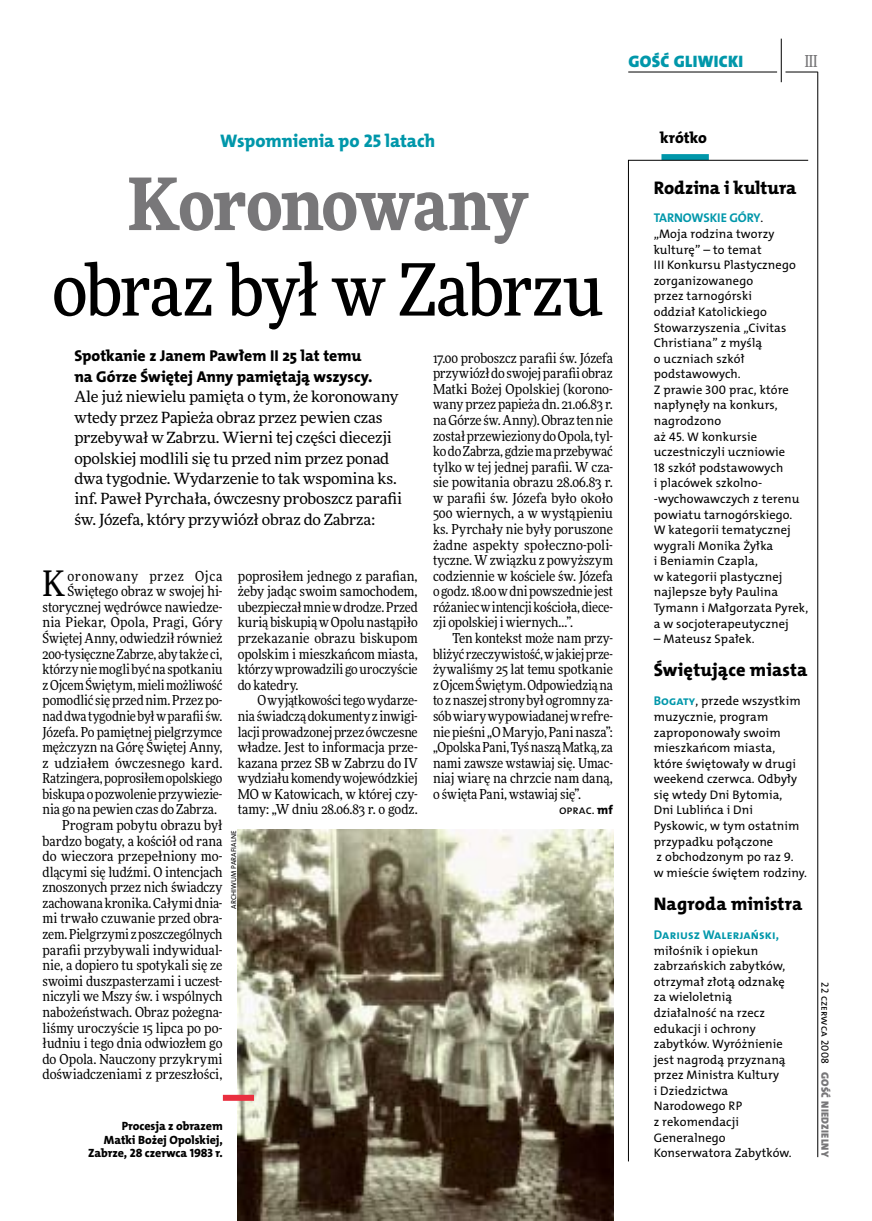
<style>
.page{position:relative;width:872px;height:1221px;background:#fff}
.page>*{position:absolute;margin:0;border:0;box-sizing:border-box;transform-origin:0 0}
.t1{font:500 72px "Freeday Narrow";letter-spacing:-.02em;color:#000}
.t2{font:900 72px "Freeday Narrow";letter-spacing:-.02em;color:#787779}
.t3{font:35.25px "Freeday Narrow News";color:#000}
.t4{font:18.3px "The Mix HP8 Ex Bld";letter-spacing:.01em;color:#000}
.t5{font:18.3px "The Mix HP8 Ex Bld";letter-spacing:-.005em;color:#0097aa}
.t6{font:16.65px "The Mix HP9 Blk";letter-spacing:.02em;color:#0097aa}
.t7{font:500 16.5px "Freeday Narrow";color:#787779;scale:.9 1}
.t8{font:15.75px/20.4px "The Mix HP8 Ex Bld";letter-spacing:-.005em;color:#000}
.t9{font:15.45px/20.4px "Freeday News";letter-spacing:-.015em;color:#000}
.t10{font:13.8px/15.6px "Freeday Narrow News";letter-spacing:-.005em;color:#000;text-align:justify}
.t11{font:13.8px "Freeday Narrow News";letter-spacing:.015em;color:#000}
.t12{font:13.8px "Freeday Narrow News";letter-spacing:.045em;color:#000}
.t13{font:12.75px "The Mix HP7 Bld";color:#0097aa}
.t14{font:12.45px/15.6px "The Mix HP5 Plain";letter-spacing:.01em;color:#000}
.t15{font:12px/13.5px "The Mix HP8 Ex Bld";letter-spacing:-.005em;color:#000;text-align:right}
.t16{font:10.5px "The Mix HP9 Blk";letter-spacing:.025em;color:#787779}
.t17{font:10.5px "The Mix HP5 Plain";letter-spacing:.015em;color:#000}
.t18{font:7.2px "The Mix HP5 Plain";letter-spacing:.015em;color:#000}
.s1{font-family:"The Mix HP8 Ex Bld"}
.s2{font-family:"The Mix HP5 Plain";font-size:12.45px;color:#000}
.s3{font-family:"The Mix HP7 Bld";font-size:12.75px;color:#0097aa}
</style>
<div class="page">
<hr style="left:817px;top:72px;width:1px;height:1084px;background:#000">
<hr style="left:781px;top:39px;width:1px;height:43px;background:#000">
<hr style="left:785px;top:72px;width:32px;height:1px;background:#000">
<hr style="left:628px;top:72px;width:149px;height:1px;background:#000">
<div style="left:661px;top:154px;width:48px;height:6px;background:#0097aa"></div>
<svg style="left:628px;top:160px;width:180px;height:1001px"></svg>
<img style="left:238px;top:830px;width:375px;height:390px">
<div style="left:223px;top:1094px;width:31px;height:6px;background:#e92f3f"></div>
<p class="t6" style="left:628px;top:50px;width:116px">GOŚĆ GLIWICKI</p>
<p class="t7" style="left:804px;top:50px;width:16px">III</p>
<h3 class="t5" style="left:220px;top:129px;width:216px">Wspomnienia po 25 latach</h3>
<h1 class="t2" style="left:128px;top:157px;width:401px">Koronowany</h1>
<h1 class="t1" style="left:52px;top:245px;width:553px">obraz był w Zabrzu</h1>
<p class="t8" style="left:74px;top:346px;width:299px">Spotkanie z Janem Pawłem II 25 lat temu na Górze Świętej Anny pamiętają wszyscy.</p>
<p class="t9" style="left:74px;top:386px;width:329px">Ale już niewielu pamięta o tym, że koronowany wtedy przez Papieża obraz przez pewien czas przebywał w Zabrzu. Wierni tej części diecezji opolskiej modlili się tu przed nim przez ponad dwa tygodnie. Wydarzenie to tak wspomina ks. inf. Paweł Pyrchała, ówczesny proboszcz parafii św. Józefa, który przywiózł obraz do Zabrza:</p>
<h2 class="t3" style="left:43px;top:562px;width:24px">K</h2>
<p class="t12" style="left:67px;top:567px;width:156px">oronowany przez Ojca</p>
<p class="t10" style="left:67px;top:583px;width:156px">Świętego obraz w swojej hi-</p>
<p class="t10" style="left:43px;top:599px;width:181px">storycznej wędrówce nawiedze-</p>
<p class="t11" style="left:43px;top:614px;width:181px">nia Piekar, Opola, Pragi, Góry</p>
<p class="t10" style="left:43px;top:630px;width:181px">Świętej Anny, odwiedził również</p>
<p class="t10" style="left:43px;top:645px;width:181px">200-tysięczne Zabrze, aby także ci,</p>
<p class="t10" style="left:43px;top:661px;width:181px">którzy nie mogli być na spotkaniu</p>
<p class="t10" style="left:43px;top:677px;width:181px">zOjcem Świętym, mieli możliwość</p>
<p class="t10" style="left:43px;top:692px;width:181px">pomodlić się przed nim. Przez po-</p>
<p class="t10" style="left:43px;top:708px;width:181px">nad dwa tygodnie był wparafii św.</p>
<p class="t10" style="left:43px;top:723px;width:181px">Józefa. Po pamiętnej pielgrzymce</p>
<p class="t10" style="left:43px;top:739px;width:181px">mężczyzn na Górę Świętej Anny,</p>
<p class="t11" style="left:43px;top:754px;width:181px">z udziałem ówczesnego kard.</p>
<p class="t10" style="left:43px;top:770px;width:181px">Ratzingera, poprosiłem opolskiego</p>
<p class="t10" style="left:43px;top:786px;width:181px">biskupa opozwolenie przywiezie-</p>
<p class="t10" style="left:43px;top:801px;width:176px">nia go na pewien czas do Zabrza.</p>
<p class="t10" style="left:62px;top:817px;width:162px">Program pobytu obrazu był</p>
<p class="t10" style="left:43px;top:832px;width:181px">bardzo bogaty, a kościół od rana</p>
<p class="t10" style="left:43px;top:848px;width:181px">do wieczora przepełniony mo-</p>
<p class="t10" style="left:43px;top:863px;width:181px">dlącymi się ludźmi. O intencjach</p>
<p class="t10" style="left:43px;top:879px;width:181px">znoszonych przez nich świadczy</p>
<p class="t10" style="left:43px;top:895px;width:181px">zachowana kronika. Całymi dnia-</p>
<p class="t10" style="left:43px;top:910px;width:181px">mi trwało czuwanie przed obra-</p>
<p class="t10" style="left:43px;top:926px;width:181px">zem. Pielgrzymi zposzczególnych</p>
<p class="t10" style="left:43px;top:941px;width:181px">parafii przybywali indywidual-</p>
<p class="t10" style="left:43px;top:957px;width:181px">nie, a dopiero tu spotykali się ze</p>
<p class="t10" style="left:43px;top:972px;width:181px">swoimi duszpasterzami i uczest-</p>
<p class="t10" style="left:43px;top:988px;width:181px">niczyli we Mszy św. i wspólnych</p>
<p class="t10" style="left:43px;top:1004px;width:181px">nabożeństwach. Obraz pożegna-</p>
<p class="t10" style="left:43px;top:1019px;width:181px">liśmy uroczyście 15 lipca po po-</p>
<p class="t10" style="left:43px;top:1035px;width:181px">łudniu i tego dnia odwiozłem go</p>
<p class="t10" style="left:43px;top:1050px;width:181px">do Opola. Nauczony przykrymi</p>
<p class="t10" style="left:43px;top:1066px;width:181px">doświadczeniami z przeszłości,</p>
<p class="t10" style="left:238px;top:568px;width:181px">poprosiłem jednego z parafian, żeby jadąc swoim samochodem, ubezpieczał mnie wdrodze. Przed kurią biskupią wOpolu nastąpiło przekazanie obrazu biskupom opolskim i mieszkańcom miasta, którzy wprowadzili go uroczyście do katedry.</p>
<p class="t10" style="left:238px;top:692px;width:181px;text-indent:20px">Owyjątkowości tego wydarze&shy;nia świadczą dokumenty z inwigi&shy;lacji prowadzonej przez ówczesne władze. Jest to informacja prze&shy;kazana przez SB w Zabrzu do IV wydziału komendy wojewódzkiej MO w Katowicach, w której czy&shy;tamy: „W dniu 28.06.83 r. o godz.</p>
<p class="t18" style="left:229px;top:908px;width:80px;rotate:-90deg">arch iwum parafialne</p>
<p class="t10" style="left:433px;top:350px;width:181px">17.00 proboszcz parafii św. Józefa przywiózł do swojej parafii obraz Matki Bożej Opolskiej (korono&shy;wany przez papieża dn. 21.06.83 r. na Górze św. Anny). Obraz ten nie został przewieziony do Opola, tyl&shy;ko do Zabrza, gdzie ma przebywać tylko w tej jednej parafii. W cza&shy;sie powitania obrazu 28.06.83 r. w parafii św. Józefa było około 500 wiernych, a w wystąpieniu ks. Pyrchały nie były poruszone żadne aspekty społeczno-poli&shy;tyczne. Wzwiązku z powyższym codziennie w kościele św. Józefa ogodz. 18.00 wdni powszednie jest różaniec wintencji kościoła, diece&shy;zji opolskiej i wiernych…”.</p>
<p class="t10" style="left:433px;top:630px;width:181px;text-indent:20px">Ten kontekst może nam przy&shy;bliżyć rzeczywistość, wjakiej prze&shy;żywaliśmy 25 lat temu spotkanie zOjcem Świętym. Odpowiedzią na to znaszej strony był ogromny za&shy;sób wiary wypowiadanej wrefre&shy;nie pieśni „OMaryjo, Pani nasza”: „Opolska Pani, Tyś naszą Matką, za nami zawsze wstawiaj się. Umac&shy;niaj wiarę na chrzcie nam daną, o święta Pani, wstawiaj się”.</p>
<p class="t14" style="left:559px;top:802px;width:55px">oprac. <span class="s1">mf</span></p>
<p class="t15" style="left:88px;top:1119px;width:136px">Procesja z obrazem<br>Matki Bożej Opolskiej,<br>Zabrze, 28 czerwca 1983 r.</p>
<p class="t8" style="left:660px;top:128px;width:48px">krótko</p>
<h3 class="t4" style="left:654px;top:175px;width:144px">Rodzina i kultura</h3>
<p class="t13" style="left:654px;top:210px;width:111px">TARNOWSKIE GÓRY<span class="s2">.</span></p>
<p class="t14" style="left:654px;top:226px;width:156px">„Moja rodzina tworzy kulturę” – to temat<br>III Konkursu Plastycznego zorganizowanego<br>przez tarnogórski<br>oddział Katolickiego<br>Stowarzyszenia „Civitas<br>Christiana” z myślą<br>o uczniach szkół podstawowych.<br>Z prawie 300 prac, które napłynęły na konkurs, nagrodzono<br>aż 45. W konkursie uczestniczyli uczniowie<br>18 szkół podstawowych<br>i placówek szkolno--wychowawczych z terenu powiatu tarnogórskiego.<br>W kategorii tematycznej wygrali Monika Żyłka<br>i Beniamin Czapla,<br>w kategorii plastycznej najlepsze były Paulina<br>Tymann i Małgorzata Pyrek, a w socjoterapeutycznej</p>
<p class="t14" style="left:654px;top:631px;width:102px">– Mateusz Spałek.</p>
<h3 class="t4" style="left:654px;top:658px;width:155px">Świętujące miasta</h3>
<p class="t14" style="left:654px;top:693px;width:155px"><span class="s3">Bogaty</span>, przede wszystkim muzycznie, program zaproponowały swoim mieszkańcom miasta, które świętowały w drugi weekend czerwca. Odbyły się wtedy Dni Bytomia,<br>Dni Lublińca i Dni<br>Pyskowic, w tym ostatnim przypadku połączone<br>z obchodzonym po raz 9.<br>w mieście świętem rodziny.</p>
<h3 class="t4" style="left:654px;top:892px;width:150px">Nagroda ministra</h3>
<p class="t13" style="left:654px;top:926px;width:127px">Dariusz Walerjański,</p>
<p class="t14" style="left:654px;top:942px;width:139px">miłośnik i opiekun zabrzańskich zabytków, otrzymał złotą odznakę za wieloletnią działalność na rzecz edukacji i ochrony zabytków. Wyróżnienie jest nagrodą przyznaną przez Ministra Kultury<br>i Dziedzictwa<br>N arodowego RP<br>z rekomendacji<br>Generalnego<br>Konserwatora Zabytków.</p>
<p class="t17" style="left:832px;top:982px;width:83px;rotate:90deg">22 czerwca 2008</p>
<p class="t16" style="left:832px;top:1071px;width:87px;rotate:90deg">GOŚĆ NIEDZIELNY</p>
</div>
